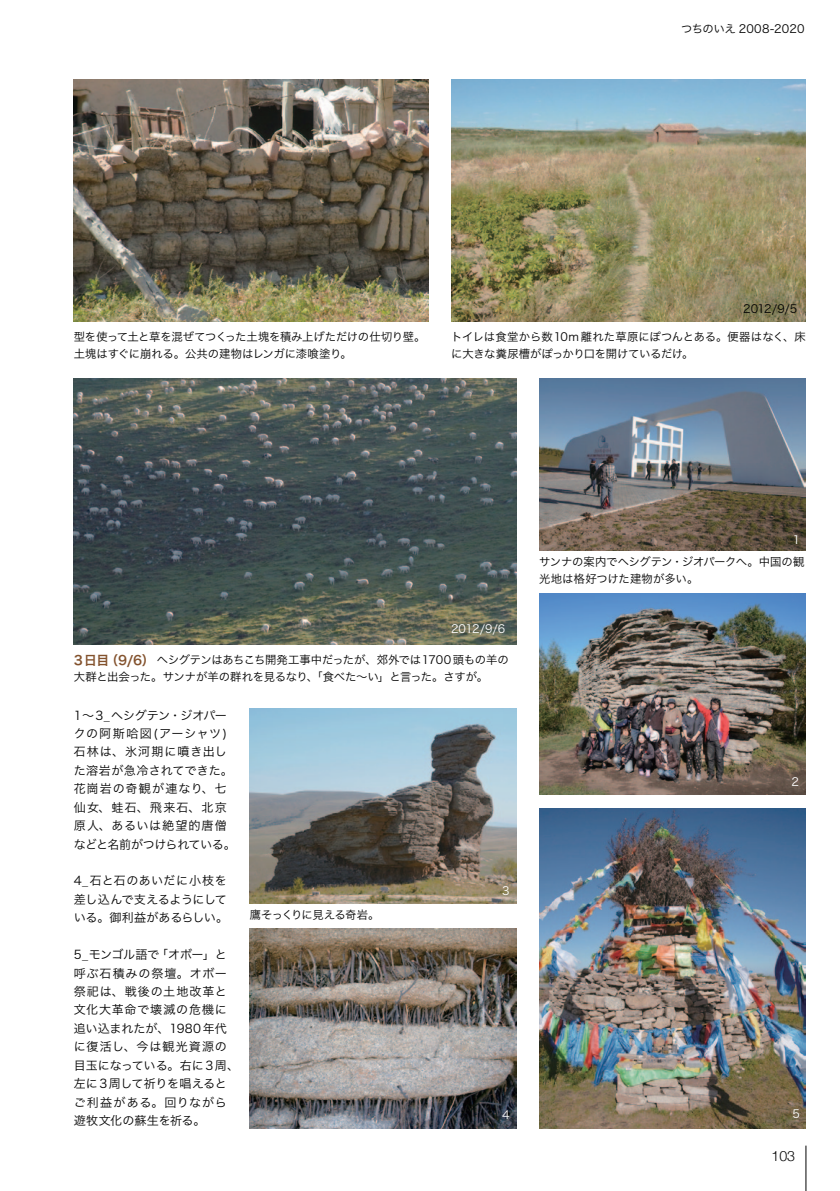
<style>
.page{position:relative;width:840px;height:1191px;background:#fff}
.page>*{position:absolute;margin:0;border:0;box-sizing:border-box;transform-origin:0 0}
.t1{font:300 14.2px "Helvetica Neue";color:#030303}
.t2{font:12px/18.4px "Hira Kaku Pro W3";letter-spacing:.03em;color:#030303}
.t3{font:11.4px/17px "Hira Kaku Pro W3";letter-spacing:-.015em;color:#030303}
.t4{font:11.4px "Hira Kaku Pro W3";letter-spacing:.015em;color:#030303}
.t5{font:11.4px "Hira Kaku Pro W3";color:#fff}
.t6{font:11.4px "Hira Kaku Pro W3";letter-spacing:-.04em;color:#030303}
.s1{font-family:"Hira Kaku Pro W6";font-size:12.8px;color:#83522d}
</style>
<div class="page">
<hr style="left:805px;top:1145px;width:1px;height:46px;background:#030303">
<img style="left:74px;top:79px;width:354px;height:242px">
<img style="left:451px;top:79px;width:354px;height:242px">
<img style="left:74px;top:378px;width:442px;height:267px">
<img style="left:249px;top:709px;width:267px;height:194px">
<img style="left:249px;top:928px;width:267px;height:200px">
<img style="left:539px;top:378px;width:266px;height:172px">
<img style="left:539px;top:594px;width:266px;height:200px">
<img style="left:539px;top:808px;width:266px;height:320px">
<p class="t4" style="left:680px;top:18px;width:125px">つちのいえ 2008-2020</p>
<p class="t3" style="left:742px;top:300px;width:56px">2012/9/5</p>
<p class="t3" style="left:74px;top:328px;width:353px">型を使って土と草を混ぜてつくった土塊を積み上げただけの仕切り壁。土塊はすぐに崩れる。公共の建物はレンガに漆喰塗り。</p>
<p class="t3" style="left:451px;top:328px;width:356px">トイレは食堂から数10m離れた草原にぽつんとある。便器はなく、床に大きな糞尿槽がぽっかり口を開けているだけ。</p>
<p class="t5" style="left:792px;top:529px;width:9px">1</p>
<p class="t5" style="left:451px;top:618px;width:56px">2012/9/6</p>
<p class="t3" style="left:539px;top:552px;width:266px">サンナの案内でヘシグテン・ジオパークへ。中国の観光地は格好つけた建物が多い。</p>
<p class="t3" style="left:74px;top:651px;width:436px;line-height:16.2px"><span class="s1">3日目（9/6）</span> ヘシグテンはあちこち開発工事中だったが、郊外では1700 頭もの羊の大群と出会った。サンナが羊の群れを見るなり、「食べた〜い」と言った。さすが。</p>
<p class="t2" style="left:74px;top:705px;width:163px">1〜3_ヘシグテン・ジオパークの阿斯哈図(アーシャツ)石林は、氷河期に噴き出した溶岩が急冷されてできた。花崗岩の奇観が連なり、七仙女、蛙石、飛来石、北京原人、あるいは絶望的唐僧などと名前がつけられている。</p>
<p class="t2" style="left:74px;top:870px;width:156px;text-align:justify">4_石と石のあいだに小枝を差し込んで支えるようにしている。御利益があるらしい。</p>
<p class="t2" style="left:74px;top:944px;width:167px">5_モンゴル語で「オボー」と呼ぶ石積みの祭壇。オボー祭祀は、戦後の土地改革と文化大革命で壊滅の危機に追い込まれたが、1980年代に復活し、今は観光資源の目玉になっている。右に3周、左に3周して祈りを唱えるとご利益がある。回りながら遊牧文化の蘇生を祈る。</p>
<p class="t5" style="left:791px;top:771px;width:9px">2</p>
<p class="t5" style="left:502px;top:880px;width:9px">3</p>
<p class="t6" style="left:249px;top:904px;width:131px">鷹そっくりに見える奇岩。</p>
<p class="t5" style="left:502px;top:1104px;width:9px">4</p>
<p class="t5" style="left:792px;top:1103px;width:9px">5</p>
<p class="t1" style="left:771px;top:1144px;width:25px">103</p>
</div>
